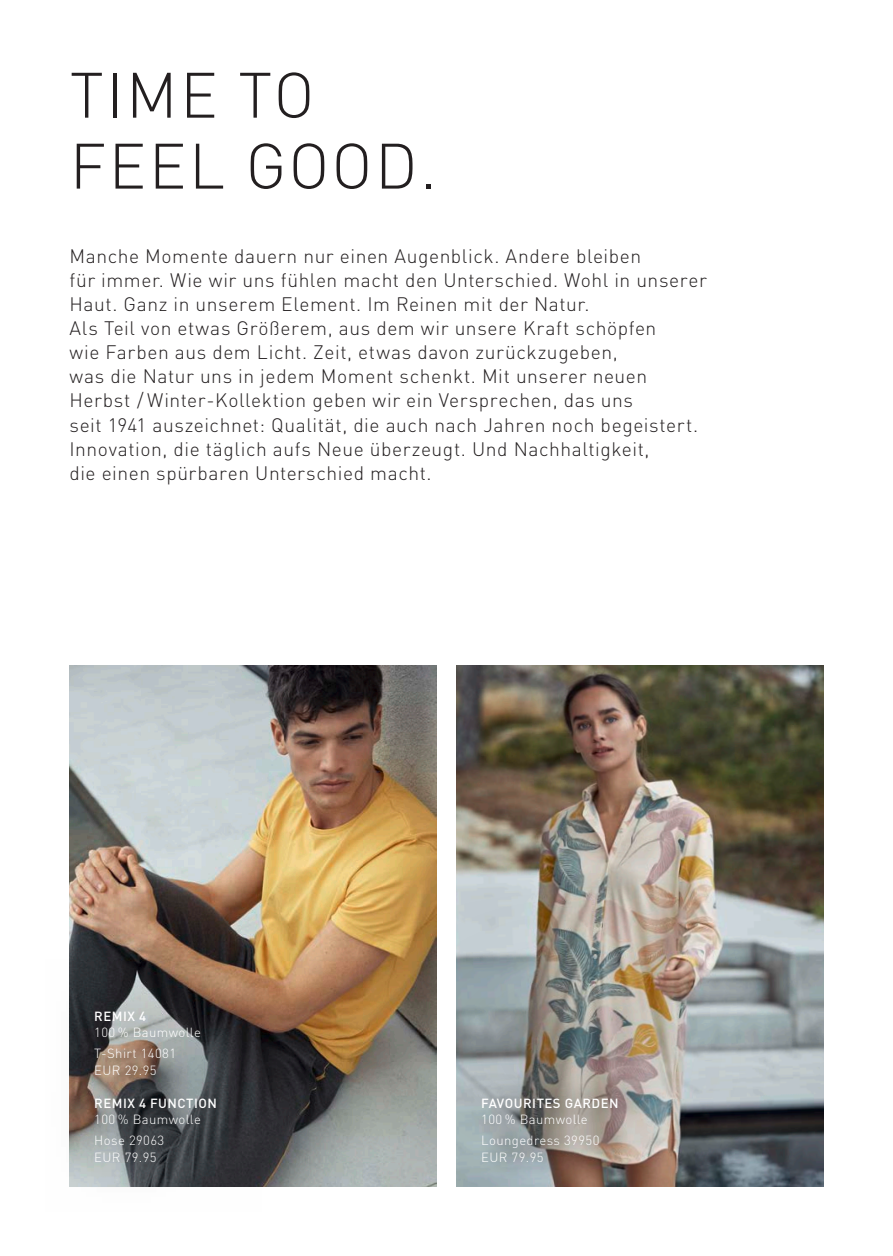
<style>
.page{position:relative;width:893px;height:1256px;background:#fff}
.page>*{position:absolute;margin:0;border:0;box-sizing:border-box;transform-origin:0 0}
.t1{font:300 63px/70.9px "DINOT";letter-spacing:.04em;color:#231f20}
.t2{font:300 19.25px/24.2px "DINOT";letter-spacing:.03em;color:#231f20}
.t3{font:300 13.12px/21px "DINOT";letter-spacing:.03em;color:#fff}
.t4{font:500 13.12px "DINOT";letter-spacing:.04em;color:#fff}
</style>
<div class="page">
<img style="left:69px;top:665px;width:368px;height:521px">
<img style="left:456px;top:665px;width:367px;height:521px">
<img style="left:456px;top:893px;width:363px;height:293px">
<img style="left:69px;top:895px;width:363px;height:292px">
<div style="left:478px;top:1073px;width:178px;height:107px;background:#231f20;opacity:.25"></div>
<svg style="left:69px;top:958px;width:193px;height:229px"></svg>
<h1 class="t1" style="left:70px;top:59px;width:368px">TIME TO<br>FEEL GOOD.</h1>
<p class="t2" style="left:69px;top:244px;width:639px">Manche Momente dauern nur einen Augenblick. Andere bleiben<br>für immer. Wie wir uns fühlen macht den Unterschied. Wohl in unserer Haut. Ganz in unserem Element. Im Reinen mit der Natur.<br>Als Teil von etwas Größerem, aus dem wir unsere Kraft schöpfen<br>wie Farben aus dem Licht. Zeit, etwas davon zurückzugeben,<br>was die Natur uns in jedem Moment schenkt. Mit unserer neuen Herbst / Winter-Kollektion geben wir ein Versprechen, das uns<br>seit 1941 auszeichnet: Qualität, die auch nach Jahren noch begeistert.<br>Innovation, die täglich aufs Neue überzeugt. Und Nachhaltigkeit,<br>die einen spürbaren Unterschied macht.</p>
<p class="t4" style="left:94px;top:1007px;width:53px">REMIX 4</p>
<p class="t3" style="left:94px;top:1021px;width:108px">100 % Baumwolle<br>T-Shirt 14081</p>
<p class="t3" style="left:94px;top:1059px;width:64px">EUR 29.95</p>
<p class="t4" style="left:94px;top:1094px;width:124px">REMIX 4 FUNCTION</p>
<p class="t3" style="left:94px;top:1108px;width:108px">100 % Baumwolle<br>Hose 29063</p>
<p class="t3" style="left:94px;top:1145px;width:64px">EUR 79.95</p>
<p class="t4" style="left:481px;top:1094px;width:139px">FAVOURITES GARDEN</p>
<p class="t3" style="left:481px;top:1108px;width:120px">100 % Baumwolle<br>Loungedress 39950</p>
<p class="t3" style="left:481px;top:1145px;width:64px">EUR 79.95</p>
</div>
